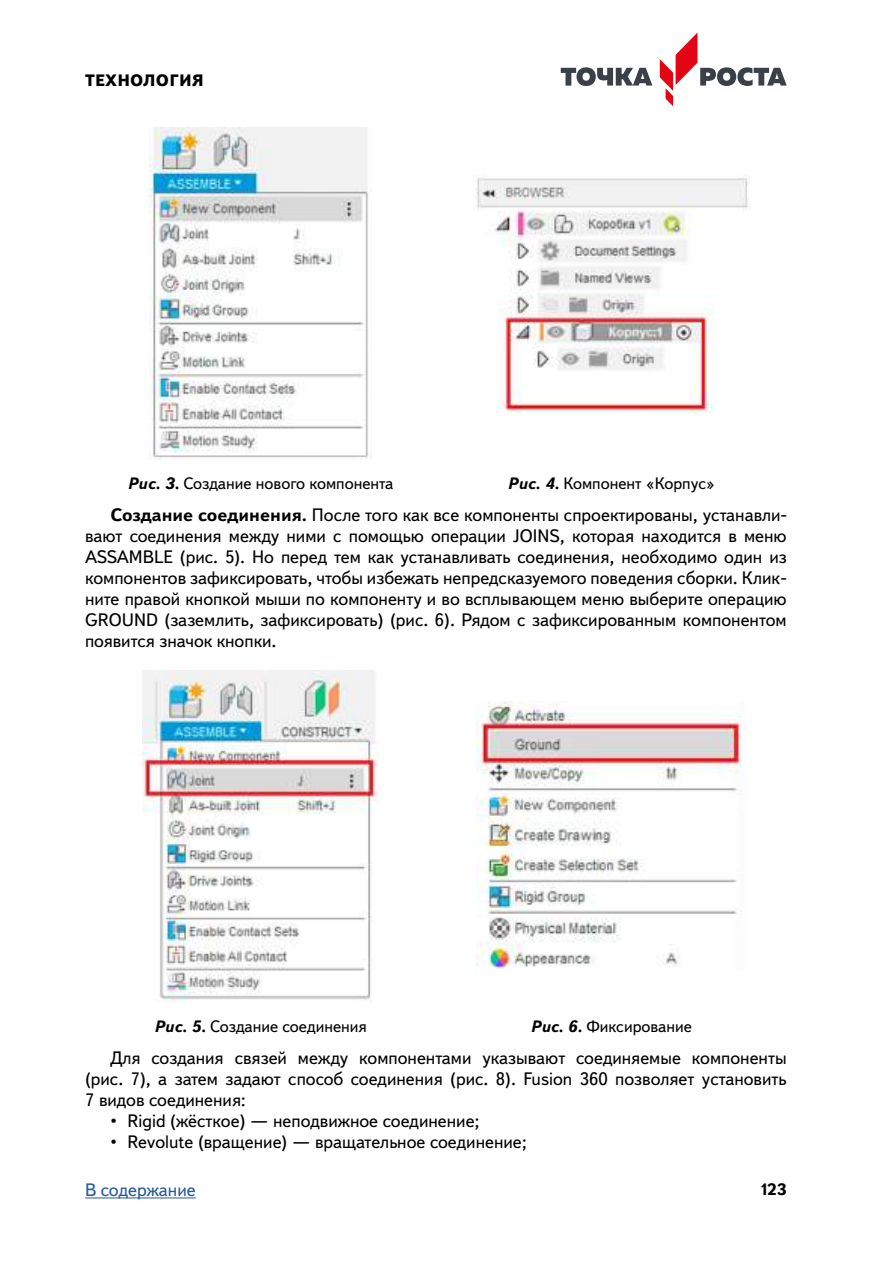
<style>
.page{position:relative;width:893px;height:1263px;background:#fff}
.page>*{position:absolute;margin:0;border:0;box-sizing:border-box;transform-origin:0 0}
.t1{font:18px/21px "Textbook New";color:#000;text-align:justify}
.t2{font:18px "Textbook New";color:#265a9b}
.t3{font:16.5px "Textbook New";color:#000}
.t4{font:800 16.5px "Textbook New";letter-spacing:.01em;color:#000}
.t5{font:700 16.5px "Textbook New";color:#000}
.s1{font-weight:700;font-style:italic}
.s2{font-weight:700}
</style>
<div class="page">
<svg style="left:561px;top:67px;width:91px;height:19px"></svg>
<svg style="left:660px;top:32px;width:127px;height:74px"></svg>
<hr style="left:85px;top:1197px;width:111px;height:1px;background:#265a9b">
<img style="left:150px;top:128px;width:219px;height:330px">
<img style="left:475px;top:177px;width:274px;height:235px">
<img style="left:143px;top:670px;width:235px;height:332px">
<img style="left:477px;top:702px;width:265px;height:267px">
<p class="t4" style="left:85px;top:70px;width:120px">ТЕХНОЛОГИЯ</p>
<p class="t3" style="left:127px;top:473px;width:268px"><span class="s1">Рис. 3.</span> Создание нового компонента</p>
<p class="t3" style="left:507px;top:473px;width:209px"><span class="s1">Рис. 4.</span> Компонент «Корпус»</p>
<p class="t1" style="left:85px;top:504px;width:703px;text-indent:26px"><span class="s2">Создание соединения.</span> После того как все компоненты спроектированы, устанавли&shy;вают соединения между ними с помощью операции JOINS, которая находится в меню ASSAMBLE (рис. 5). Но перед тем как устанавливать соединения, необходимо один из компонентов зафиксировать, чтобы избежать непредсказуемого поведения сборки. Клик&shy;ните правой кнопкой мыши по компоненту и во всплывающем меню выберите операцию GROUND (заземлить, зафиксировать) (рис. 6). Рядом с зафиксированным компонентом появится значок кнопки.</p>
<p class="t3" style="left:154px;top:1016px;width:214px"><span class="s1">Рис. 5.</span> Создание соединения</p>
<p class="t3" style="left:530px;top:1016px;width:163px"><span class="s1">Рис. 6.</span> Фиксирование</p>
<p class="t1" style="left:85px;top:1047px;width:703px;text-indent:26px">Для создания связей между компонентами указывают соединяемые компоненты (рис. 7), а затем задают способ соединения (рис. 8). Fusion 360 позволяет установить 7 видов соединения:</p>
<p class="t1" style="left:111px;top:1110px;width:371px">• Rigid (жёсткое) — неподвижное соединение;</p>
<p class="t1" style="left:111px;top:1131px;width:418px">• Revolute (вращение) — вращательное соединение;</p>
<p class="t2" style="left:85px;top:1179px;width:112px">В содержание</p>
<p class="t5" style="left:759px;top:1179px;width:29px">123</p>
</div>
